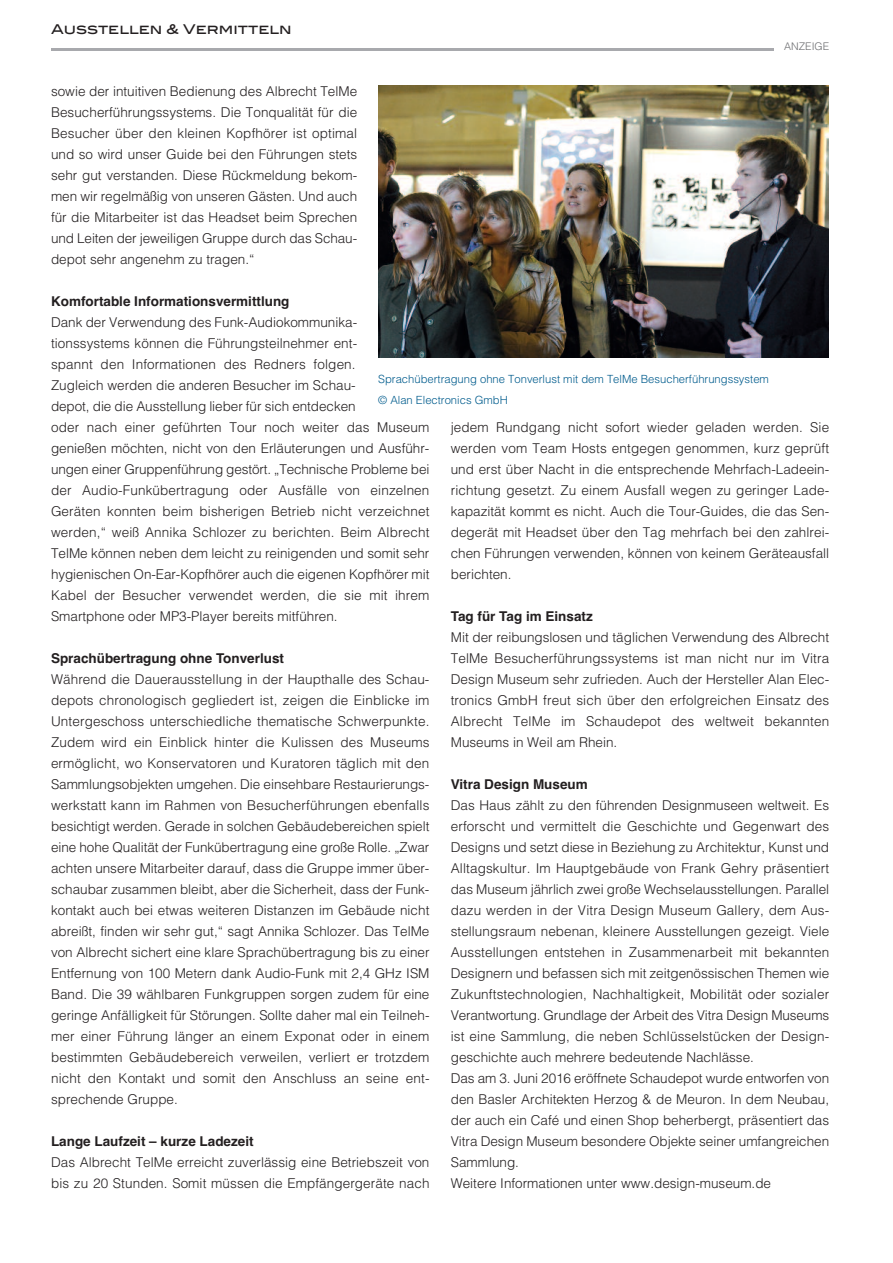
<style>
.page{position:relative;width:893px;height:1263px;background:#fff}
.page>*{position:absolute;margin:0;border:0;box-sizing:border-box;transform-origin:0 0}
.t1{font:300 13.5px/21px "Helvetica";color:#231f20;text-align:justify}
.t2{font:700 13.5px "Helvetica";color:#231f20}
.t3{font:13.5px "Blair Md ITCTT Medium";color:#231f20}
.t4{font:300 11.25px/21px "Helvetica";color:#015c8d}
.t5{font:300 10.5px "Helvetica";color:#6c6d70}
</style>
<div class="page">
<hr style="left:51px;top:49px;width:723px;height:2px;background:#a8a9ad">
<img style="left:378px;top:85px;width:450px;height:273px">
<p class="t3" style="left:51px;top:18px;width:242px">Ausstellen &amp; Vermitteln</p>
<p class="t5" style="left:784px;top:38px;width:46px">ANZEIGE</p>
<p class="t1" style="left:51px;top:80px;width:308px">sowie der intuitiven Bedienung des Albrecht TelMe Besucherführungssystems. Die Tonqualität für die Besucher über den kleinen Kopfhörer ist optimal und so wird unser Guide bei den Führungen stets sehr gut verstanden. Diese Rückmeldung bekom&shy;men wir regelmäßig von unseren Gästen. Und auch für die Mitarbeiter ist das Headset beim Sprechen und Leiten der jeweiligen Gruppe durch das Schau&shy;depot sehr angenehm zu tragen.“</p>
<p class="t2" style="left:51px;top:294px;width:240px">Komfortable Informationsvermittlung</p>
<p class="t1" style="left:51px;top:311px;width:380px;text-align:left">Dank der Verwendung des Funk-Audiokommunika&shy;tionssystems können die Führungsteilnehmer ent-<br>spannt den Informationen des Redners folgen.<br>Zugleich werden die anderen Besucher im Schau-<br>depot, die die Ausstellung lieber für sich entdecken<br>oder nach einer geführten Tour noch weiter das Museum genießen möchten, nicht von den Erläuterungen und Ausführ&shy;ungen einer Gruppenführung gestört. „Technische Probleme bei der Audio-Funkübertragung oder Ausfälle von einzelnen Geräten konnten beim bisherigen Betrieb nicht verzeichnet werden,“ weiß Annika Schlozer zu berichten. Beim Albrecht TelMe können neben dem leicht zu reinigenden und somit sehr hygienischen On-Ear-Kopfhörer auch die eigenen Kopfhörer mit Kabel der Besucher verwendet werden, die sie mit ihrem Smartphone oder MP3-Player bereits mitführen.</p>
<p class="t2" style="left:51px;top:651px;width:235px">Sprachübertragung ohne Tonverlust</p>
<p class="t1" style="left:51px;top:668px;width:380px">Während die Dauerausstellung in der Haupthalle des Schau&shy;depots chronologisch gegliedert ist, zeigen die Einblicke im Untergeschoss unterschiedliche thematische Schwerpunkte.<br>Zudem wird ein Einblick hinter die Kulissen des Museums ermöglicht, wo Konservatoren und Kuratoren täglich mit den Sammlungsobjekten umgehen. Die einsehbare Restaurierungs&shy;werkstatt kann im Rahmen von Besucherführungen ebenfalls besichtigt werden. Gerade in solchen Gebäudebereichen spielt eine hohe Qualität der Funkübertragung eine große Rolle. „Zwar achten unsere Mitarbeiter darauf, dass die Gruppe immer über&shy;schaubar zusammen bleibt, aber die Sicherheit, dass der Funk&shy;kontakt auch bei etwas weiteren Distanzen im Gebäude nicht abreißt, finden wir sehr gut,“ sagt Annika Schlozer. Das TelMe von Albrecht sichert eine klare Sprachübertragung bis zu einer Entfernung von 100 Metern dank Audio-Funk mit 2,4 GHz ISM Band. Die 39 wählbaren Funkgruppen sorgen zudem für eine geringe Anfälligkeit für Störungen. Sollte daher mal ein Teilneh&shy;mer einer Führung länger an einem Exponat oder in einem bestimmten Gebäudebereich verweilen, verliert er trotzdem nicht den Kontakt und somit den Anschluss an seine ent&shy;sprechende Gruppe.</p>
<p class="t2" style="left:51px;top:1134px;width:204px">Lange Laufzeit – kurze Ladezeit</p>
<p class="t1" style="left:51px;top:1151px;width:380px">Das Albrecht TelMe erreicht zuverlässig eine Betriebszeit von bis zu 20 Stunden. Somit müssen die Empfängergeräte nach</p>
<p class="t4" style="left:378px;top:368px;width:392px">Sprachübertragung ohne Tonverlust mit dem TelMe Besucherführungssystem © Alan Electronics GmbH</p>
<p class="t1" style="left:451px;top:416px;width:380px">jedem Rundgang nicht sofort wieder geladen werden. Sie werden vom Team Hosts entgegen genommen, kurz geprüft und erst über Nacht in die entsprechende Mehrfach-Ladeein&shy;richtung gesetzt. Zu einem Ausfall wegen zu geringer Lade&shy;kapazität kommt es nicht. Auch die Tour-Guides, die das Sen&shy;degerät mit Headset über den Tag mehrfach bei den zahlrei&shy;chen Führungen verwenden, können von keinem Geräteausfall berichten.</p>
<p class="t2" style="left:451px;top:609px;width:144px">Tag für Tag im Einsatz</p>
<p class="t1" style="left:451px;top:626px;width:380px">Mit der reibungslosen und täglichen Verwendung des Albrecht TelMe Besucherführungssystems ist man nicht nur im Vitra Design Museum sehr zufrieden. Auch der Hersteller Alan Elec&shy;tronics GmbH freut sich über den erfolgreichen Einsatz des Albrecht TelMe im Schaudepot des weltweit bekannten Museums in Weil am Rhein.</p>
<p class="t2" style="left:451px;top:777px;width:139px">Vitra Design Museum</p>
<p class="t1" style="left:451px;top:794px;width:380px;text-align:left">Das Haus zählt zu den führenden Designmuseen weltweit. Es erforscht und vermittelt die Geschichte und Gegenwart des Designs und setzt diese in Beziehung zu Architektur, Kunst und Alltagskultur. Im Hauptgebäude von Frank Gehry präsentiert das Museum jährlich zwei große Wechselausstellungen. Parallel dazu werden in der Vitra Design Museum Gallery, dem Aus&shy;stellungsraum nebenan, kleinere Ausstellungen gezeigt. Viele Ausstellungen entstehen in Zusammenarbeit mit bekannten Designern und befassen sich mit zeitgenössischen Themen wie Zukunftstechnologien, Nachhaltigkeit, Mobilität oder sozialer Verantwortung. Grundlage der Arbeit des Vitra Design Museums ist eine Sammlung, die neben Schlüsselstücken der Design&shy;geschichte auch mehrere bedeutende Nachlässe.<br>Das am 3. Juni 2016 eröffnete Schaudepot wurde entworfen von den Basler Architekten Herzog &amp; de Meuron. In dem Neubau, der auch ein Café und einen Shop beherbergt, präsentiert das Vitra Design Museum besondere Objekte seiner umfangreichen Sammlung.<br>Weitere Informationen unter www.design-museum.de</p>
</div>
